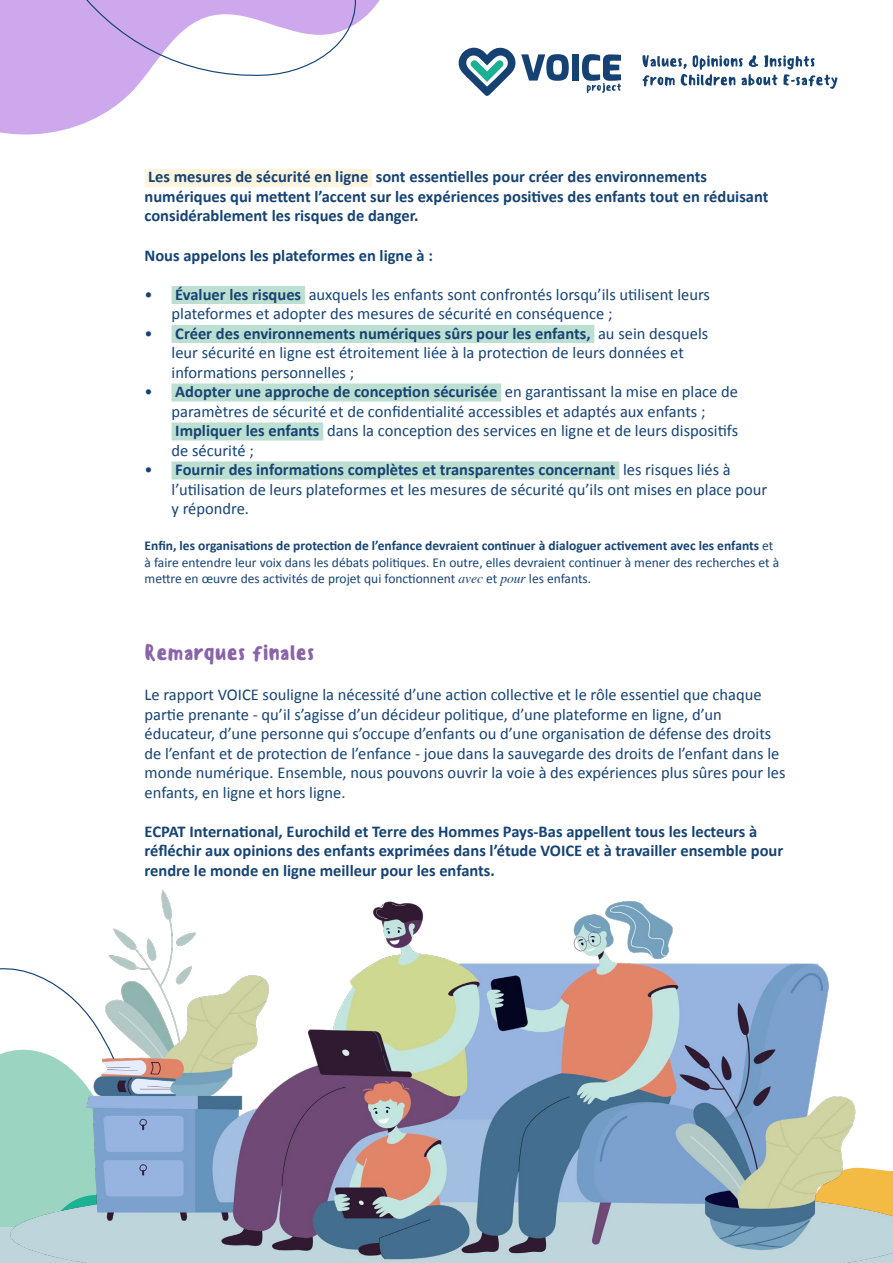
<style>
.page{position:relative;width:893px;height:1263px;background:#fff}
.page>*{position:absolute;margin:0;border:0;box-sizing:border-box;transform-origin:0 0}
.t1{font:500 21px "Sensei";color:#8a64a8}
.t2{font:16.5px/19.5px "Calibri";color:#164373}
.t3{font:700 16.5px/19.5px "Calibri";color:#164373}
.t4{font:13.5px/16.5px "Calibri";color:#164373}
.s1{font-weight:700}
.s2{font-family:"Times";font-style:italic}
</style>
<div class="page">
<svg style="left:0;top:0;width:380px;height:135px"></svg>
<svg style="left:0;top:0;width:371px;height:90px"></svg>
<svg style="left:459px;top:48px;width:110px;height:48px"></svg>
<div style="left:572px;top:54px;width:7px;height:27px;background:#154273"></div>
<svg style="left:582px;top:54px;width:39px;height:39px"></svg>
<svg style="left:642px;top:55px;width:196px;height:34px"></svg>
<div style="left:145px;top:169px;width:227px;height:18px;background:#fef5de"></div>
<div style="left:172px;top:286px;width:133px;height:18px;background:#bddfd1"></div>
<div style="left:172px;top:325px;width:422px;height:18px;background:#bddfd1"></div>
<div style="left:172px;top:383px;width:329px;height:18px;background:#bddfd1"></div>
<div style="left:172px;top:422px;width:151px;height:18px;background:#bddfd1"></div>
<div style="left:172px;top:461px;width:447px;height:18px;background:#bddfd1"></div>
<img style="left:0;top:890px;width:893px;height:373px">
<p class="t3" style="left:145px;top:167px;width:625px">Les mesures de sécurité en ligne sont essentielles pour créer des environnements numériques qui mettent l’accent sur les expériences positives des enfants tout en réduisant considérablement les risques de danger.</p>
<p class="t3" style="left:145px;top:245px;width:290px">Nous appelons les plateformes en ligne à :</p>
<p class="t2" style="left:172px;top:283px;width:540px;text-indent:-27px">• <span class="s1">Évaluer les risques</span> auxquels les enfants sont confrontés lorsqu’ils utilisent leurs plateformes et adopter des mesures de sécurité en conséquence ;</p>
<p class="t2" style="left:172px;top:322px;width:538px;text-indent:-27px">• <span class="s1">Créer des environnements numériques sûrs pour les enfants,</span> au sein desquels leur sécurité en ligne est étroitement liée à la protection de leurs données et informations personnelles ;</p>
<p class="t2" style="left:172px;top:381px;width:568px;text-indent:-27px">• <span class="s1">Adopter une approche de conception sécurisée</span> en garantissant la mise en place de paramètres de sécurité et de confidentialité accessibles et adaptés aux enfants ; <span class="s1">Impliquer les enfants</span> dans la conception des services en ligne et de leurs dispositifs de sécurité ;</p>
<p class="t2" style="left:172px;top:459px;width:597px;text-indent:-27px">• <span class="s1">Fournir des informations complètes et transparentes concernant</span> les risques liés à l’utilisation de leurs plateformes et les mesures de sécurité qu’ils ont mises en place pour y répondre.</p>
<p class="t4" style="left:145px;top:537px;width:636px"><span class="s1">Enfin, les organisations de protection de l’enfance devraient continuer à dialoguer activement avec les enfants</span> et à faire entendre leur voix dans les débats politiques. En outre, elles devraient continuer à mener des recherches et à mettre en œuvre des activités de projet qui fonctionnent <span class="s2">avec</span> et <span class="s2">pour</span> les enfants.</p>
<p class="t1" style="left:145px;top:638px;width:172px">Remarques finales</p>
<p class="t2" style="left:145px;top:684px;width:642px">Le rapport VOICE souligne la nécessité d’une action collective et le rôle essentiel que chaque partie prenante - qu’il s’agisse d’un décideur politique, d’une plateforme en ligne, d’un éducateur, d’une personne qui s’occupe d’enfants ou d’une organisation de défense des droits de l’enfant et de protection de l’enfance - joue dans la sauvegarde des droits de l’enfant dans le monde numérique. Ensemble, nous pouvons ouvrir la voie à des expériences plus sûres pour les enfants, en ligne et hors ligne.</p>
<p class="t3" style="left:145px;top:821px;width:640px">ECPAT International, Eurochild et Terre des Hommes Pays-Bas appellent tous les lecteurs à réfléchir aux opinions des enfants exprimées dans l’étude VOICE et à travailler ensemble pour rendre le monde en ligne meilleur pour les enfants.</p>
</div>
